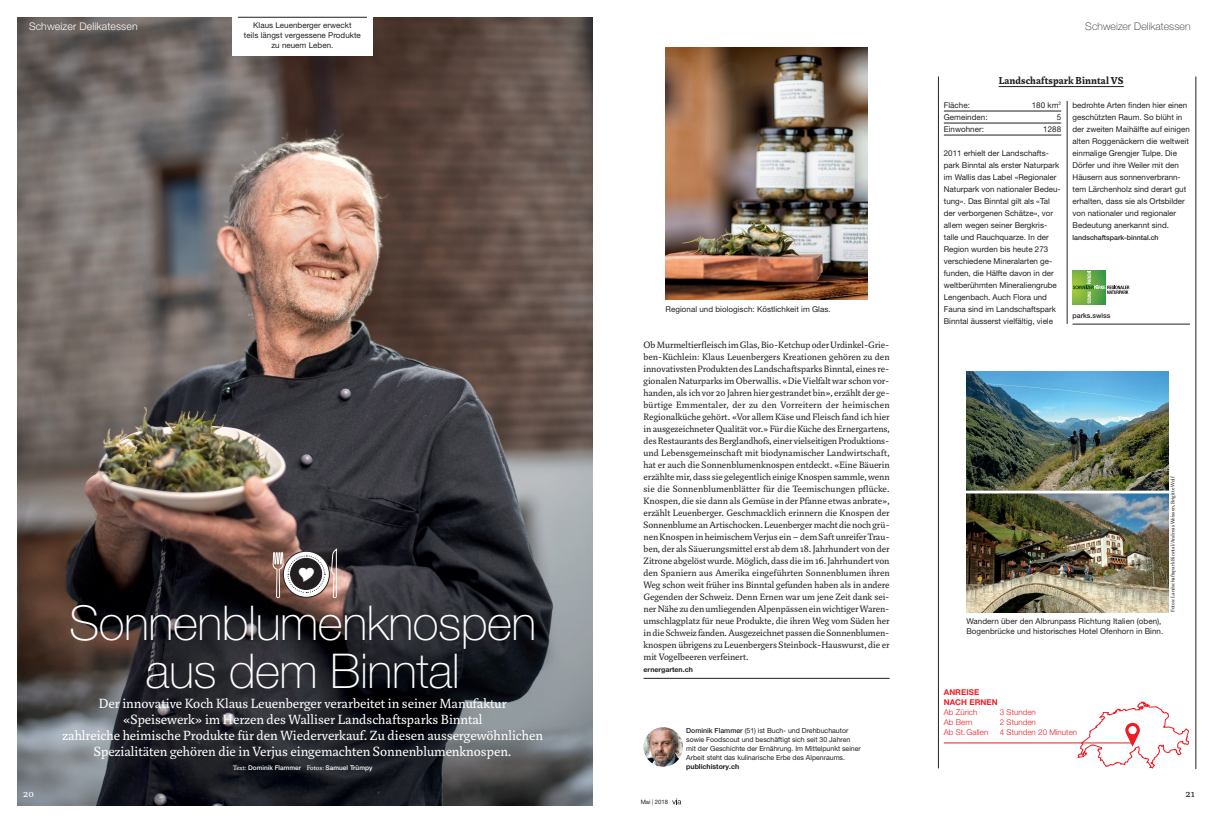
<style>
.page{position:relative;width:1219px;height:823px;background:#fff}
.page>*{position:absolute;margin:0;border:0;box-sizing:border-box;transform-origin:0 0}
.t1{font:100 48px/48px "Helvetica Neue LT Pro";letter-spacing:-.01em;color:#fff;text-align:center}
.t2{font:14.5px/16px "Marat Pro";color:#fff;text-align:center}
.t3{font:700 11px "Marat Pro";letter-spacing:.01em;color:#231f20}
.t4{font:11px "Marat Pro";color:#fff}
.t5{font:11px "Marat Pro";color:#231f20}
.t6{font:100 10.5px "Helvetica Neue LT Pro";letter-spacing:.01em;color:#231f20}
.t7{font:300 10.5px "Helvetica Neue LT Pro";letter-spacing:.01em;color:#fff}
.t8{font:10px/12px "Marat Pro";color:#231f20;text-align:justify}
.t9{font:8px/12px "Helvetica Neue LT Pro";color:#231f20}
.t10{font:300 8px "Helvetica Neue LT Pro";letter-spacing:.005em;color:#ee1d23}
.t11{font:700 8px/10px "Helvetica Neue LT Pro";letter-spacing:.005em;color:#ee1d23}
.t12{font:7px/9px "Helvetica Neue LT Pro";color:#231f20}
.t13{font:500 7px "Helvetica Neue LT Pro";color:#231f20}
.t14{font:700 7px "Helvetica Neue LT Pro";color:#231f20}
.t15{font:500 6.5px "Helvetica Neue LT Pro";letter-spacing:.005em;color:#fff}
.t16{font:6px "Helvetica Neue LT Pro";color:#231f20}
.t17{font:5.5px "Marat Pro";color:#231f20}
.s1{font-family:"Marat Pro";font-weight:400;font-size:7.2px}
.s2{font-weight:500}
</style>
<div class="page">
<img style="left:17px;top:17px;width:575px;height:788px">
<div style="left:283px;top:551px;width:46px;height:46px;background:#fff;border-radius:50%"></div>
<div style="left:283px;top:550px;width:46px;height:47px;border:1px solid #231f20;border-radius:50%"></div>
<hr style="left:643px;top:677px;width:247px;height:1px;background:#231f20">
<hr style="left:999px;top:86px;width:125px;height:1px;background:#231f20">
<hr style="left:938px;top:76px;width:1px;height:691px;background:#231f20">
<hr style="left:1067px;top:101px;width:1px;height:222px;background:#231f20">
<hr style="left:1196px;top:76px;width:1px;height:692px;background:#231f20">
<hr style="left:944px;top:111px;width:117px;height:1px;background:#231f20">
<hr style="left:944px;top:123px;width:117px;height:1px;background:#231f20">
<hr style="left:944px;top:135px;width:117px;height:1px;background:#231f20">
<hr style="left:1072px;top:323px;width:118px;height:1px;background:#231f20">
<svg style="left:1078px;top:701px;width:111px;height:67px"></svg>
<hr style="left:944px;top:742px;width:188px;height:1px;background:#ee1d23">
<svg style="left:672px;top:798px;width:9px;height:5px"></svg>
<img style="left:643px;top:726px;width:40px;height:40px;border-radius:20px">
<img style="left:666px;top:47px;width:201px;height:252px">
<svg style="left:1072px;top:270px;width:34px;height:34px"></svg>
<svg style="left:1073px;top:271px;width:56px;height:32px"></svg>
<img style="left:967px;top:371px;width:201px;height:119px">
<img style="left:967px;top:493px;width:201px;height:118px">
<div style="left:232px;top:16px;width:140px;height:40px;background:#fff"></div>
<div style="left:232px;top:23px;width:141px;height:32px;background:#fff"></div>
<hr style="left:238px;top:17px;width:129px;height:1px;background:#231f20">
<svg style="left:331px;top:549px;width:6px;height:48px"></svg>
<svg style="left:273px;top:552px;width:52px;height:45px"></svg>
<p class="t7" style="left:29px;top:20px;width:110px">Schweizer Delikatessen</p>
<p class="t9" style="left:244px;top:20px;width:119px;line-height:10px;text-align:center">Klaus Leuenberger erweckt<br>teils längst vergessene Produkte zu neuem Leben.</p>
<p class="t6" style="left:1085px;top:20px;width:107px">Schweizer Delikatessen</p>
<p class="t3" style="left:999px;top:74px;width:127px">Landschaftspark Binntal VS</p>
<p class="t9" style="left:666px;top:302px;width:167px">Regional und biologisch: Köstlichkeit im Glas.</p>
<p class="t9" style="left:944px;top:98px;width:28px">Fläche:</p>
<p class="t9" style="left:1032px;top:98px;width:31px">180 km<sup>2</sup></p>
<p class="t9" style="left:944px;top:110px;width:45px">Gemeinden:</p>
<p class="t9" style="left:1057px;top:110px;width:6px">5</p>
<p class="t9" style="left:944px;top:122px;width:42px">Einwohner:</p>
<p class="t9" style="left:1043px;top:122px;width:19px">1288</p>
<p class="t9" style="left:944px;top:146px;width:118px">2011 erhielt der Landschafts&shy;park Binntal als erster Naturpark im Wallis das Label «Regionaler<br>Naturpark von nationaler Bedeu&shy;tung». Das Binntal gilt als «Tal der verborgenen Schätze», vor allem wegen seiner Bergkris&shy;talle und Rauchquarze. In der<br>Region wurden bis heute 273 verschiedene Mineralarten ge&shy;funden, die Hälfte davon in der weltberühmten Mineraliengrube<br>Lengenbach. Auch Flora und<br>Fauna sind im Landschaftspark<br>Binntal äusserst vielfältig, viele</p>
<p class="t9" style="left:1072px;top:98px;width:119px">bedrohte Arten finden hier einen geschützten Raum. So blüht in der zweiten Maihälfte auf einigen alten Roggenäckern die weltweit einmalige Grengjer Tulpe. Die<br>Dörfer und ihre Weiler mit den<br>Häusern aus sonnenverbrann&shy;tem Lärchenholz sind derart gut erhalten, dass sie als Ortsbilder von nationaler und regionaler<br>Bedeutung anerkannt sind.</p>
<p class="t13" style="left:1072px;top:233px;width:88px">landschaftspark-binntal.ch</p>
<p class="t13" style="left:1072px;top:311px;width:39px">parks.swiss</p>
<h1 class="t1" style="left:69px;top:598px;width:469px">Sonnenblumenknospen aus dem Binntal</h1>
<p class="t2" style="left:63px;top:695px;width:482px">Der innovative Koch Klaus Leuenberger verarbeitet in seiner Manufaktur «Speisewerk» im Herzen des Walliser Landschaftsparks Binntal<br>zahlreiche heimische Produkte für den Wiederverkauf. Zu diesen aussergewöhnlichen Spezialitäten gehören die in Verjus eingemachten Sonnenblumenknospen.</p>
<p class="t15" style="left:233px;top:763px;width:141px"><span class="s1">Text:</span> Dominik Flammer <span class="s1">Fotos:</span> Samuel Trümpy</p>
<p class="t8" style="left:643px;top:338px;width:248px">Ob Murmeltierfleisch im Glas, Bio-Ketchup oder Urdinkel-Grie&shy;ben-Küchlein: Klaus Leuenbergers Kreationen gehören zu den innovativsten Produkten des Landschaftsparks Binntal, eines re&shy;gionalen Naturparks im Oberwallis. «Die Vielfalt war schon vor&shy;handen, als ich vor 20 Jahren hier gestrandet bin», erzählt der ge&shy;bürtige Emmentaler, der zu den Vorreitern der heimischen Regionalküche gehört. «Vor allem Käse und Fleisch fand ich hier in ausgezeichneter Qualität vor.» Für die Küche des Ernergartens, des Restaurants des Berglandhofs, einer vielseitigen Produktions&shy;und Lebensgemeinschaft mit biodynamischer Landwirtschaft, hat er auch die Sonnenblumenknospen entdeckt. «Eine Bäuerin erzählte mir, dass sie gelegentlich einige Knospen sammle, wenn sie die Sonnenblumenblätter für die Teemischungen pflücke.<br>Knospen, die sie dann als Gemüse in der Pfanne etwas anbrate», erzählt Leuenberger. Geschmacklich erinnern die Knospen der Sonnenblume an Artischocken. Leuenberger macht die noch grü&shy;nen Knospen in heimischem Verjus ein – dem Saft unreifer Trau&shy;ben, der als Säuerungsmittel erst ab dem 18. Jahrhundert von der Zitrone abgelöst wurde. Möglich, dass die im 16. Jahrhundert von den Spaniern aus Amerika eingeführten Sonnenblumen ihren Weg schon weit früher ins Binntal gefunden haben als in andere Gegenden der Schweiz. Denn Ernen war um jene Zeit dank sei&shy;ner Nähe zu den umliegenden Alpenpässen ein wichtiger Waren&shy;umschlagplatz für neue Produkte, die ihren Weg vom Süden her in die Schweiz fanden. Ausgezeichnet passen die Sonnenblumen&shy;knospen übrigens zu Leuenbergers Steinbock-Hauswurst, die er mit Vogelbeeren verfeinert.</p>
<p class="t14" style="left:643px;top:664px;width:51px">ernergarten.ch</p>
<p class="t12" style="left:686px;top:725px;width:176px"><span class="s2">Dominik Flammer</span> (51) ist Buch- und Drehbuchautor sowie Foodscout und beschäftigt sich seit 30 Jahren mit der Geschichte der Ernährung. Im Mittelpunkt seiner Arbeit steht das kulinarische Erbe des Alpenraums.</p>
<p class="t14" style="left:686px;top:761px;width:55px">publichistory.ch</p>
<p class="t9" style="left:966px;top:615px;width:198px;line-height:10px">Wandern über den Albrunpass Richtung Italien (oben),<br>Bogenbrücke und historisches Hotel Ofenhorn in Binn.</p>
<p class="t17" style="left:1170px;top:611px;width:137px;rotate:-90deg">Fotos: Landschaftspark Binntal/Andreas Weissen, Brigitte Wolf</p>
<p class="t11" style="left:944px;top:686px;width:55px">ANREISE<br>NACH ERNEN</p>
<p class="t10" style="left:944px;top:706px;width:35px">Ab Zürich</p>
<p class="t10" style="left:1000px;top:706px;width:38px">3 Stunden</p>
<p class="t10" style="left:944px;top:716px;width:30px">Ab Bern</p>
<p class="t10" style="left:1000px;top:716px;width:38px">2 Stunden</p>
<p class="t10" style="left:944px;top:726px;width:46px">Ab St.Gallen</p>
<p class="t10" style="left:1000px;top:726px;width:79px">4 Stunden 20 Minuten</p>
<p class="t4" style="left:23px;top:787px;width:12px">20</p>
<p class="t5" style="left:1186px;top:787px;width:11px">21</p>
<p class="t16" style="left:641px;top:798px;width:29px">Mai | 2018</p>
</div>
